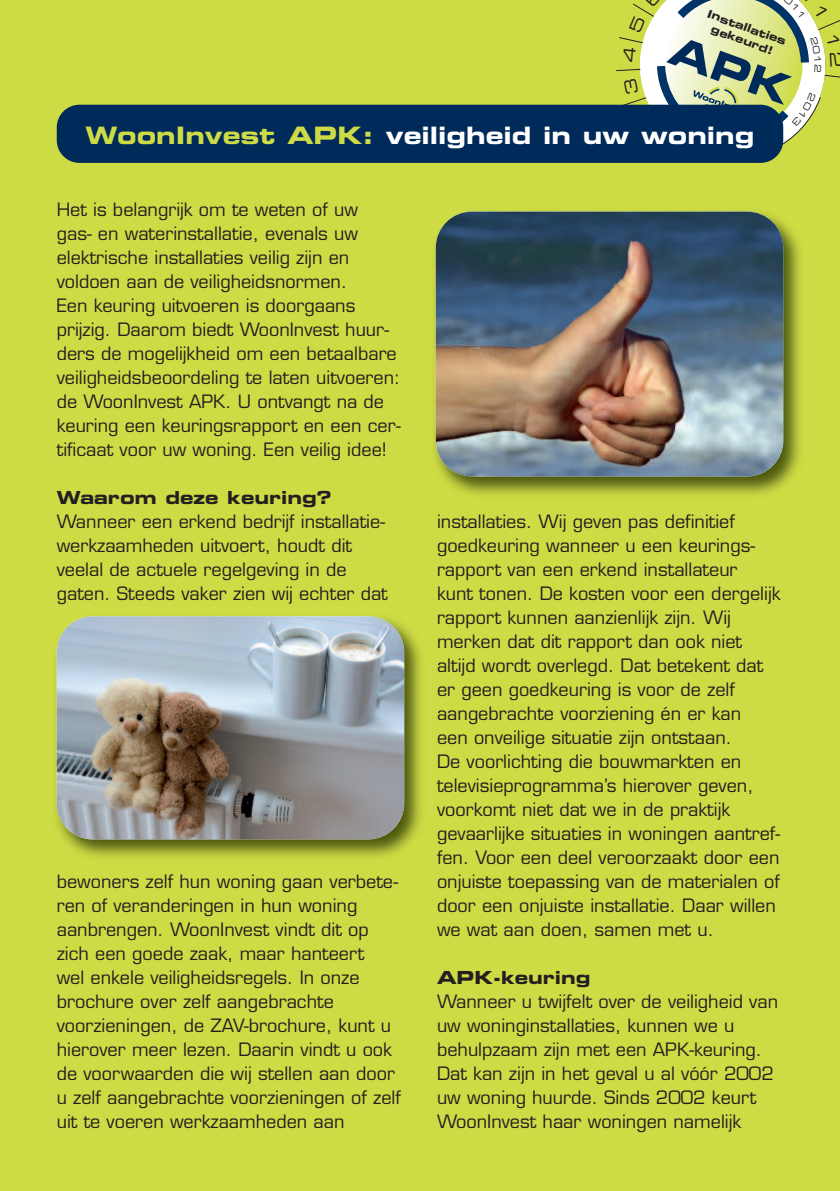
<style>
.page{position:relative;width:840px;height:1191px;background:#fff}
.page>*{position:absolute;margin:0;border:0;box-sizing:border-box;transform-origin:0 0}
.t1{font:24px "Eurostile Bold Extended Two";color:#fff}
.t2{font:18px/24px "Eurostile";color:#231f20}
.t3{font:18px "Eurostile Bold Extended Two";color:#231f20}
.t4{font:11.2px/13.4px "Eurostile Bold Extended Two";color:#231f20;text-align:center}
.s1{color:#cddc44}
</style>
<div class="page">
<div style="left:0;top:0;width:839px;height:1191px;background:#cddc44"></div>
<img style="left:56px;top:617px;width:365px;height:240px">
<img style="left:57px;top:616px;width:347px;height:223px;border-radius:36px">
<img style="left:435px;top:211px;width:365px;height:284px">
<img style="left:435px;top:212px;width:347px;height:264px;border-radius:36px">
<div style="left:57px;top:105px;width:725px;height:58px;background:#002a5a;border-radius:23px"></div>
<svg style="left:615px;top:0;width:225px;height:171px"></svg>
<p class="t4" style="left:709px;top:8px;width:84px;rotate:20deg">Installaties gekeurd!</p>
<h1 class="t1" style="left:85px;top:127px;width:670px"><span class="s1">WoonInvest APK:</span> veiligheid in uw woning</h1>
<p class="t2" style="left:57px;top:199px;width:345px">Het is belangrijk om te weten of uw<br>gas- en waterinstallatie, evenals uw elektrische installaties veilig zijn en voldoen aan de veiligheidsnormen.<br>Een keuring uitvoeren is doorgaans prijzig. Daarom biedt WoonInvest huur&shy;ders de mogelijkheid om een betaalbare veiligheidsbeoordeling te laten uitvoeren: de WoonInvest APK. U ontvangt na de keuring een keuringsrapport en een cer&shy;tificaat voor uw woning. Een veilig idee!</p>
<p class="t3" style="left:57px;top:491px;width:276px">Waarom deze keuring?</p>
<p class="t2" style="left:57px;top:511px;width:332px">Wanneer een erkend bedrijf installatie&shy;werkzaamheden uitvoert, houdt dit veelal de actuele regelgeving in de gaten. Steeds vaker zien wij echter dat</p>
<p class="t2" style="left:57px;top:871px;width:345px">bewoners zelf hun woning gaan verbete&shy;ren of veranderingen in hun woning aanbrengen. WoonInvest vindt dit op zich een goede zaak, maar hanteert<br>wel enkele veiligheidsregels. In onze brochure over zelf aangebrachte voorzieningen, de ZAV-brochure, kunt u hierover meer lezen. Daarin vindt u ook de voorwaarden die wij stellen aan door u zelf aangebrachte voorzieningen of zelf uit te voeren werkzaamheden aan</p>
<p class="t2" style="left:437px;top:511px;width:345px">installaties. Wij geven pas definitief goedkeuring wanneer u een keurings&shy;rapport van een erkend installateur<br>kunt tonen. De kosten voor een dergelijk rapport kunnen aanzienlijk zijn. Wij merken dat dit rapport dan ook niet altijd wordt overlegd. Dat betekent dat er geen goedkeuring is voor de zelf aangebrachte voorziening én er kan<br>een onveilige situatie zijn ontstaan.<br>De voorlichting die bouwmarkten en televisieprogramma’s hierover geven, voorkomt niet dat we in de praktijk gevaarlijke situaties in woningen aantref&shy;fen. Voor een deel veroorzaakt door een onjuiste toepassing van de materialen of door een onjuiste installatie. Daar willen we wat aan doen, samen met u.</p>
<p class="t3" style="left:437px;top:971px;width:155px">APK-keuring</p>
<p class="t2" style="left:437px;top:991px;width:342px">Wanneer u twijfelt over de veiligheid van uw woninginstallaties, kunnen we u behulpzaam zijn met een APK-keuring.<br>Dat kan zijn in het geval u al vóór 2002 uw woning huurde. Sinds 2002 keurt WoonInvest haar woningen namelijk</p>
</div>
